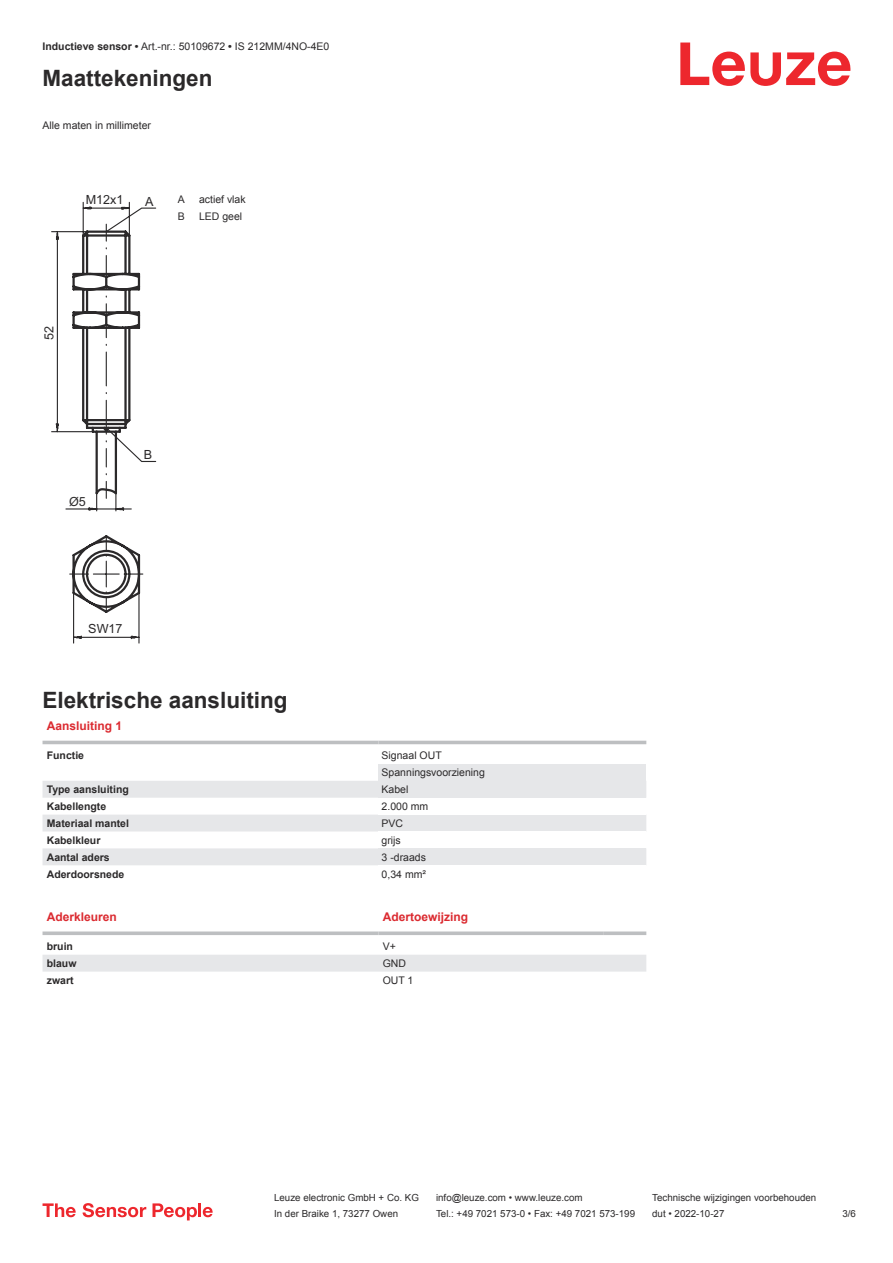
<style>
.page{position:relative;width:893px;height:1263px;background:#fff}
.page>*{position:absolute;margin:0;border:0;box-sizing:border-box;transform-origin:0 0}
.t1{font:700 22.5px "Arial";color:#2b292a}
.t2{font:12.6px "Arial";color:#2b292a}
.t3{font:700 12px "Arial";color:#db2a30}
.t4{font:10.5px/17px "Arial";color:#2b292a}
.t5{font:700 10.5px "Arial";color:#2b292a}
.t6{font:9.75px "Arial";color:#2b292a}
.s1{font-weight:700}
</style>
<div class="page">
<svg style="left:680px;top:43px;width:170px;height:43px"></svg>
<svg style="left:43px;top:740px;width:603px;height:5px"></svg>
<svg style="left:43px;top:781px;width:335px;height:84px;fill:#e6e7e9"></svg>
<hr style="left:43px;top:741px;width:335px;height:3px;background:#bdbfc1">
<hr style="left:378px;top:741px;width:268px;height:3px;background:#bdbfc1">
<div style="left:378px;top:764px;width:268px;height:17px;background:#e6e7e9"></div>
<div style="left:378px;top:781px;width:268px;height:17px;background:#e6e7e9"></div>
<div style="left:378px;top:814px;width:268px;height:17px;background:#e6e7e9"></div>
<div style="left:378px;top:848px;width:268px;height:17px;background:#e6e7e9"></div>
<svg style="left:43px;top:971px;width:603px;height:1px"></svg>
<div style="left:43px;top:955px;width:603px;height:16px;background:#e6e7e9"></div>
<svg style="left:43px;top:931px;width:335px;height:4px"></svg>
<svg style="left:378px;top:931px;width:226px;height:4px"></svg>
<svg style="left:604px;top:931px;width:42px;height:4px"></svg>
<svg style="left:43px;top:1203px;width:33px;height:14px"></svg>
<svg style="left:83px;top:1203px;width:63px;height:14px"></svg>
<svg style="left:153px;top:1203px;width:44px;height:17px"></svg>
<hr style="left:198px;top:1203px;width:3px;height:14px;background:#ed272d">
<svg style="left:203px;top:1207px;width:10px;height:10px"></svg>
<svg style="left:51px;top:201px;width:105px;height:443px"></svg>
<p class="t4" style="left:43px;top:39px;width:288px"><span class="s1">Inductieve sensor •</span> Art.-nr.: 50109672 <span class="s1">•</span> IS 212MM/4NO-4E0</p>
<h1 class="t1" style="left:43px;top:69px;width:172px">Maattekeningen</h1>
<p class="t4" style="left:43px;top:117px;width:110px">Alle maten in millimeter</p>
<p class="t2" style="left:86px;top:193px;width:39px">M12x1</p>
<p class="t2" style="left:145px;top:194px;width:10px">A</p>
<p class="t4" style="left:178px;top:192px;width:9px">A</p>
<p class="t4" style="left:199px;top:192px;width:48px">actief vlak</p>
<p class="t4" style="left:178px;top:209px;width:9px">B</p>
<p class="t4" style="left:199px;top:209px;width:45px">LED geel</p>
<p class="t2" style="left:42px;top:340px;width:16px;rotate:-90deg">52</p>
<p class="t2" style="left:69px;top:494px;width:18px">Ø5</p>
<p class="t2" style="left:144px;top:447px;width:10px">B</p>
<p class="t2" style="left:88px;top:622px;width:36px">SW17</p>
<h1 class="t1" style="left:43px;top:691px;width:247px">Elektrische aansluiting</h1>
<p class="t3" style="left:47px;top:721px;width:77px">Aansluiting 1</p>
<p class="t5" style="left:47px;top:751px;width:39px">Functie</p>
<p class="t4" style="left:382px;top:748px;width:105px">Signaal OUT<br>Spanningsvoorziening</p>
<p class="t5" style="left:47px;top:785px;width:84px">Type aansluiting</p>
<p class="t4" style="left:382px;top:782px;width:28px">Kabel</p>
<p class="t5" style="left:47px;top:802px;width:61px">Kabellengte</p>
<p class="t4" style="left:382px;top:799px;width:48px">2.000 mm</p>
<p class="t5" style="left:47px;top:819px;width:84px">Materiaal mantel</p>
<p class="t4" style="left:382px;top:815px;width:23px">PVC</p>
<p class="t5" style="left:47px;top:836px;width:55px">Kabelkleur</p>
<p class="t4" style="left:382px;top:832px;width:21px">grijs</p>
<p class="t5" style="left:47px;top:853px;width:65px">Aantal aders</p>
<p class="t4" style="left:382px;top:849px;width:46px">3 -draads</p>
<p class="t5" style="left:47px;top:870px;width:79px">Aderdoorsnede</p>
<p class="t4" style="left:382px;top:866px;width:46px">0,34 mm²</p>
<p class="t3" style="left:47px;top:912px;width:72px">Aderkleuren</p>
<p class="t3" style="left:383px;top:912px;width:87px">Adertoewijzing</p>
<p class="t5" style="left:47px;top:942px;width:28px">bruin</p>
<p class="t4" style="left:383px;top:939px;width:15px">V+</p>
<p class="t5" style="left:47px;top:959px;width:31px">blauw</p>
<p class="t4" style="left:383px;top:956px;width:25px">GND</p>
<p class="t5" style="left:47px;top:976px;width:28px">zwart</p>
<p class="t4" style="left:383px;top:972px;width:32px">OUT 1</p>
<p class="t6" style="left:274px;top:1194px;width:146px">Leuze electronic GmbH + Co. KG</p>
<p class="t6" style="left:436px;top:1194px;width:148px">info@leuze.com • www.leuze.com</p>
<p class="t6" style="left:652px;top:1194px;width:166px">Technische wijzigingen voorbehouden</p>
<p class="t6" style="left:274px;top:1210px;width:126px">In der Braike 1, 73277 Owen</p>
<p class="t6" style="left:436px;top:1210px;width:201px">Tel.: +49 7021 573-0 • Fax: +49 7021 573-199</p>
<p class="t6" style="left:652px;top:1210px;width:74px">dut • 2022-10-27</p>
<p class="t6" style="left:842px;top:1210px;width:15px">3 /6</p>
</div>
